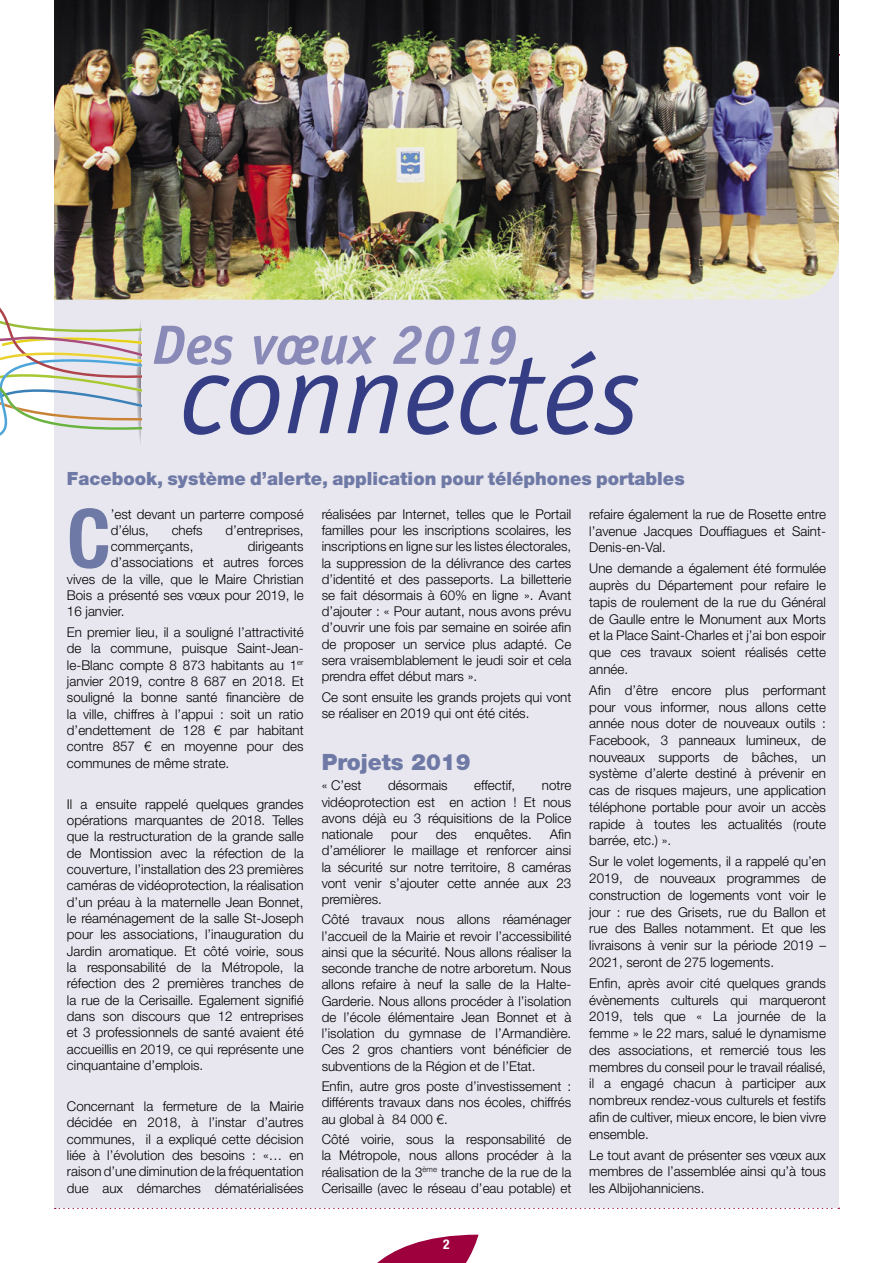
<style>
.page{position:relative;width:893px;height:1263px;background:#fff}
.page>*{position:absolute;margin:0;border:0;box-sizing:border-box;transform-origin:0 0}
.t1{font:italic 117.15px "Officina Sans Std";color:#353e85}
.t2{font:700 condensed 81.6px "Helvetica Neue LT Std";color:#6f79a5}
.t3{font:italic 700 55.65px "Officina Sans Std";color:#8a8ab9}
.t4{font:900 22.5px "Helvetica Neue LT Std";color:#6f79a5}
.t5{font:900 18.3px "Helvetica Neue LT Std";color:#6f79a5}
.t6{font:300 13.5px/16.8px "Helvetica Neue LT Std";color:#000;text-align:justify}
.t7{font:700 condensed 13.5px "Helvetica Neue LT Std";color:#fff}
</style>
<div class="page">
<svg style="left:377px;top:1234px;width:101px;height:29px"></svg>
<svg style="left:55px;top:1208px;width:784px;height:1px"></svg>
<div style="left:54px;top:54px;width:785px;height:1154px;background:#e8e7ef"></div>
<img style="left:54px;top:0;width:785px;height:300px">
<svg style="left:136px;top:312px;width:15px;height:140px"></svg>
<div style="left:142px;top:308px;width:18px;height:149px;background:#e8e7ef"></div>
<svg style="left:0;top:296px;width:141px;height:150px"></svg>
<h3 class="t3" style="left:152px;top:311px;width:368px">Des vœux 2019</h3>
<h1 class="t1" style="left:180px;top:325px;width:462px">connectés</h1>
<h3 class="t5" style="left:67px;top:468px;width:619px">Facebook, système d’alerte, application pour téléphones portables</h3>
<h2 class="t2" style="left:67px;top:489px;width:45px">C</h2>
<p class="t6" style="left:111px;top:506px;width:194px;line-height:16.2px">’est devant un parterre composé d’élus,</p>
<p class="t6" style="left:172px;top:522px;width:32px">chefs</p>
<p class="t6" style="left:225px;top:522px;width:80px">d’entreprises,</p>
<p class="t6" style="left:111px;top:538px;width:84px">commerçants,</p>
<p class="t6" style="left:248px;top:538px;width:57px">dirigeants</p>
<p class="t6" style="left:111px;top:554px;width:194px">d’associations et autres forces</p>
<p class="t6" style="left:67px;top:570px;width:238px">vives de la ville, que le Maire Christian</p>
<p class="t6" style="left:67px;top:587px;width:238px">Bois a présenté ses vœux pour 2019, le</p>
<p class="t6" style="left:67px;top:603px;width:59px">16 janvier.</p>
<p class="t6" style="left:67px;top:624px;width:238px;line-height:16.4px">En premier lieu, il a souligné l’attractivité de la commune, puisque Saint-Jean&shy;le-Blanc compte 8 873 habitants au 1<sup>er </sup>janvier 2019, contre 8 687 en 2018. Et souligné la bonne santé financière de la ville, chiffres à l’appui : soit un ratio d’endettement de 128 € par habitant contre 857 € en moyenne pour des communes de même strate.</p>
<p class="t6" style="left:67px;top:795px;width:238px;line-height:16.4px">Il a ensuite rappelé quelques grandes opérations marquantes de 2018. Telles que la restructuration de la grande salle de Montission avec la réfection de la couverture, l’installation des 23 premières caméras de vidéoprotection, la réalisation d’un préau à la maternelle Jean Bonnet, le réaménagement de la salle St-Joseph pour les associations, l’inauguration du Jardin aromatique. Et côté voirie, sous la responsabilité de la Métropole, la réfection des 2 premières tranches de la rue de la Cerisaille. Egalement signifié dans son discours que 12 entreprises et 3 professionnels de santé avaient été accueillis en 2019, ce qui représente une cinquantaine d’emplois.</p>
<p class="t6" style="left:67px;top:1098px;width:238px;line-height:16.4px">Concernant la fermeture de la Mairie décidée en 2018, à l’instar d’autres communes, il a expliqué cette décision liée à l’évolution des besoins : «… en raison d’une diminution de la fréquentation due aux démarches dématérialisées</p>
<p class="t6" style="left:322px;top:506px;width:251px;line-height:16.2px">réalisées par Internet, telles que le Portail familles pour les inscriptions scolaires, les inscriptions en ligne sur les listes électorales, la suppression de la délivrance des cartes d’identité et des passeports. La billetterie se fait désormais à 60% en ligne ». Avant d’ajouter : « Pour autant, nous avons prévu d’ouvrir une fois par semaine en soirée afin de proposer un service plus adapté. Ce sera vraisemblablement le jeudi soir et cela prendra effet début mars ».</p>
<p class="t6" style="left:322px;top:688px;width:251px;line-height:16.2px">Ce sont ensuite les grands projets qui vont se réaliser en 2019 qui ont été cités.</p>
<h3 class="t4" style="left:322px;top:748px;width:151px">Projets 2019</h3>
<p class="t6" style="left:322px;top:777px;width:41px">« C’est</p>
<p class="t6" style="left:388px;top:777px;width:61px">désormais</p>
<p class="t6" style="left:474px;top:777px;width:43px">effectif,</p>
<p class="t6" style="left:322px;top:777px;width:251px;line-height:16.2px;text-indent:220px">notre vidéoprotection est en action ! Et nous avons déjà eu 3 réquisitions de la Police nationale</p>
<p class="t6" style="left:391px;top:825px;width:28px">pour</p>
<p class="t6" style="left:436px;top:825px;width:23px">des</p>
<p class="t6" style="left:475px;top:825px;width:58px">enquêtes.</p>
<p class="t6" style="left:322px;top:826px;width:251px;line-height:16.2px;text-indent:228px">Afin d’améliorer le maillage et renforcer ainsi la sécurité sur notre territoire, 8 caméras vont venir s’ajouter cette année aux 23 premières.</p>
<p class="t6" style="left:322px;top:911px;width:251px;line-height:16.2px">Côté travaux nous allons réaménager l’accueil de la Mairie et revoir l’accessibilité ainsi que la sécurité. Nous allons réaliser la seconde tranche de notre arboretum. Nous allons refaire à neuf la salle de la Halte-Garderie. Nous allons procéder à l’isolation de l’école élémentaire Jean Bonnet et à l’isolation du gymnase de l’Armandière.<br>Ces 2 gros chantiers vont bénéficier de subventions de la Région et de l’Etat.</p>
<p class="t6" style="left:322px;top:1078px;width:251px;line-height:16.2px">Enfin, autre gros poste d’investissement : différents travaux dans nos écoles, chiffrés au global à 84 000 €.</p>
<p class="t6" style="left:322px;top:1131px;width:251px;line-height:16.2px">Côté voirie, sous la responsabilité de la Métropole, nous allons procéder à la réalisation de la 3<sup>ème</sup> tranche de la rue de la Cerisaille (avec le réseau d’eau potable) et</p>
<p class="t7" style="left:443px;top:1236px;width:8px">2</p>
<p class="t6" style="left:589px;top:505px;width:238px">refaire également la rue de Rosette entre l’avenue Jacques Douffiagues et Saint-Denis-en-Val.</p>
<p class="t6" style="left:589px;top:560px;width:238px">Une demande a également été formulée auprès du Département pour refaire le tapis de roulement de la rue du Général de Gaulle entre le Monument aux Morts et la Place Saint-Charles et j’ai bon espoir que ces travaux soient réalisés cette année.</p>
<p class="t6" style="left:589px;top:681px;width:238px">Afin d’être encore plus performant pour vous informer, nous allons cette année nous doter de nouveaux outils :<br>Facebook, 3 panneaux lumineux, de nouveaux supports de bâches, un système d’alerte destiné à prévenir en cas de risques majeurs, une application téléphone portable pour avoir un accès rapide à toutes les actualités (route barrée, etc.) ».</p>
<p class="t6" style="left:589px;top:853px;width:238px">Sur le volet logements, il a rappelé qu’en 2019, de nouveaux programmes de construction de logements vont voir le jour : rue des Grisets, rue du Ballon et rue des Balles notamment. Et que les livraisons à venir sur la période 2019 – 2021, seront de 275 logements.</p>
<p class="t6" style="left:589px;top:974px;width:238px">Enfin, après avoir cité quelques grands évènements culturels qui marqueront 2019, tels que « La journée de la femme » le 22 mars, salué le dynamisme des associations, et remercié tous les membres du conseil pour le travail réalisé, il a engagé chacun à participer aux nombreux rendez-vous culturels et festifs afin de cultiver, mieux encore, le bien vivre ensemble.</p>
<p class="t6" style="left:589px;top:1146px;width:238px">Le tout avant de présenter ses vœux aux membres de l’assemblée ainsi qu’à tous les Albijohanniciens.</p>
</div>
